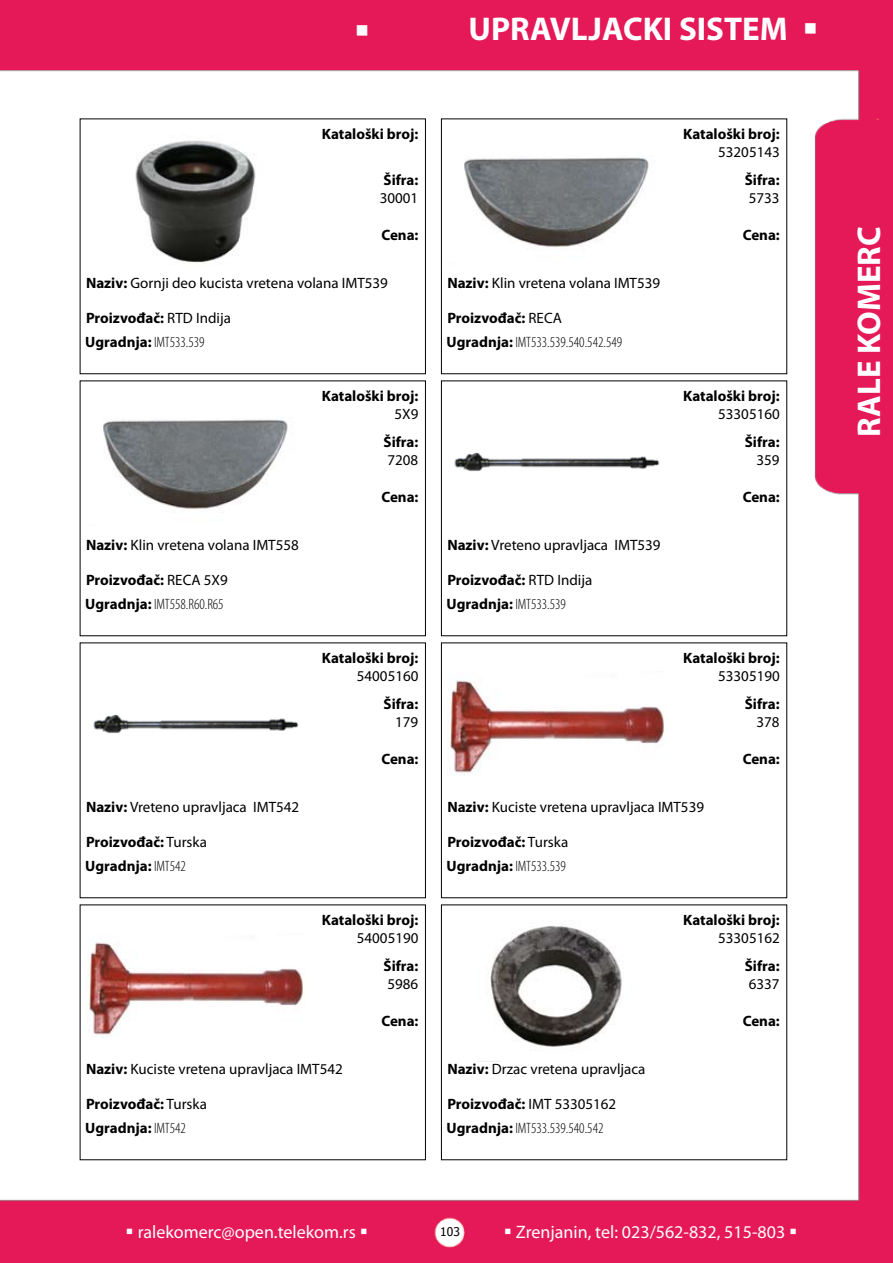
<style>
.page{position:relative;width:893px;height:1263px;background:#fff}
.page>*{position:absolute;margin:0;border:0;box-sizing:border-box;transform-origin:0 0}
.t1{font:700 33px "Myriad Pro";color:#fff}
.t2{font:18px "Myriad Pro";color:#fff}
.t3{font:18px "Wingdings";color:#fff}
.t4{font:700 15px/24px "Myriad Pro";color:#000}
.t5{font:15px "Myriad Pro";color:#000}
.t6{font:300 condensed 15px/24px "Myriad Pro";color:#000}
.t7{font:12px "Tahoma";color:#000}
.s1{font-weight:700}
.s2{font-weight:400}
.s3{font-weight:300;font-stretch:condensed}
.s4{font-weight:700;font-stretch:normal}
.s5{font-weight:400;font-stretch:normal}
</style>
<div class="page">
<img style="left:0;top:0;width:893px;height:1263px">
<img style="left:128px;top:127px;width:136px;height:148px">
<img style="left:448px;top:138px;width:219px;height:126px">
<img style="left:86px;top:400px;width:220px;height:126px">
<img style="left:448px;top:442px;width:219px;height:42px">
<img style="left:86px;top:704px;width:220px;height:42px">
<img style="left:448px;top:672px;width:219px;height:106px">
<img style="left:86px;top:934px;width:220px;height:106px">
<img style="left:477px;top:913px;width:161px;height:148px">
<h1 class="t1" style="left:469px;top:8px;width:321px">UPRAVLJACKI SISTEM</h1>
<p class="t3" style="left:355px;top:21px;width:15px">■</p>
<p class="t3" style="left:804px;top:19px;width:15px">■</p>
<p class="t4" style="left:322px;top:121px;width:98px">Kataloški broj:</p>
<p class="t4" style="left:683px;top:121px;width:98px">Kataloški broj:</p>
<p class="t5" style="left:718px;top:142px;width:63px">53205143</p>
<p class="t4" style="left:384px;top:167px;width:36px">Šifra:</p>
<p class="t5" style="left:380px;top:188px;width:40px">30001</p>
<p class="t4" style="left:745px;top:167px;width:36px">Šifra:</p>
<p class="t5" style="left:749px;top:188px;width:32px">5733</p>
<p class="t4" style="left:381px;top:223px;width:39px">Cena:</p>
<p class="t4" style="left:743px;top:223px;width:39px">Cena:</p>
<p class="t5" style="left:86px;top:274px;width:303px"><span class="s1">Naziv:</span> Gornji deo kucista vretena volana IMT539</p>
<p class="t4" style="left:85px;top:305px;width:147px">Proizvođač: <span class="s2">RTD Indija<br></span>Ugradnja: <span class="s3">IMT533.539</span></p>
<p class="t5" style="left:447px;top:274px;width:214px"><span class="s1">Naziv:</span> Klin vretena volana IMT539</p>
<p class="t6" style="left:447px;top:306px;width:177px"><span class="s4">Proizvođač:</span> <span class="s5">RECA<br></span><span class="s4">Ugradnja:</span> IMT533.539.540.542.549</p>
<p class="t4" style="left:322px;top:383px;width:98px">Kataloški broj:</p>
<p class="t5" style="left:394px;top:404px;width:25px">5X9</p>
<p class="t4" style="left:683px;top:383px;width:98px">Kataloški broj:</p>
<p class="t5" style="left:718px;top:404px;width:63px">53305160</p>
<p class="t4" style="left:384px;top:429px;width:36px">Šifra:</p>
<p class="t5" style="left:387px;top:450px;width:32px">7208</p>
<p class="t4" style="left:745px;top:429px;width:36px">Šifra:</p>
<p class="t5" style="left:756px;top:450px;width:25px">359</p>
<p class="t4" style="left:381px;top:485px;width:39px">Cena:</p>
<p class="t4" style="left:743px;top:485px;width:39px">Cena:</p>
<p class="t5" style="left:86px;top:536px;width:214px"><span class="s1">Naziv:</span> Klin vretena volana IMT558</p>
<p class="t4" style="left:85px;top:567px;width:144px">Proizvođač: <span class="s2">RECA 5X9<br></span>Ugradnja: <span class="s3">IMT558.R60.R65</span></p>
<p class="t5" style="left:447px;top:536px;width:215px"><span class="s1">Naziv:</span> Vreteno upravljaca IMT539</p>
<p class="t4" style="left:447px;top:567px;width:147px">Proizvođač: <span class="s2">RTD Indija<br></span>Ugradnja: <span class="s3">IMT533.539</span></p>
<p class="t4" style="left:322px;top:645px;width:98px">Kataloški broj:</p>
<p class="t5" style="left:357px;top:666px;width:63px">54005160</p>
<p class="t4" style="left:683px;top:645px;width:98px">Kataloški broj:</p>
<p class="t5" style="left:718px;top:666px;width:63px">53305190</p>
<p class="t4" style="left:384px;top:691px;width:36px">Šifra:</p>
<p class="t5" style="left:395px;top:712px;width:25px">179</p>
<p class="t4" style="left:745px;top:691px;width:36px">Šifra:</p>
<p class="t5" style="left:756px;top:712px;width:25px">378</p>
<p class="t4" style="left:381px;top:747px;width:39px">Cena:</p>
<p class="t4" style="left:743px;top:747px;width:39px">Cena:</p>
<p class="t5" style="left:86px;top:798px;width:215px"><span class="s1">Naziv:</span> Vreteno upravljaca IMT542</p>
<p class="t4" style="left:85px;top:829px;width:123px">Proizvođač: <span class="s2">Turska<br></span>Ugradnja: <span class="s3">IMT542</span></p>
<p class="t5" style="left:447px;top:798px;width:258px"><span class="s1">Naziv:</span> Kuciste vretena upravljaca IMT539</p>
<p class="t4" style="left:447px;top:829px;width:123px">Proizvođač: <span class="s2">Turska<br></span>Ugradnja: <span class="s3">IMT533.539</span></p>
<p class="t4" style="left:322px;top:907px;width:98px">Kataloški broj:</p>
<p class="t5" style="left:357px;top:928px;width:63px">54005190</p>
<p class="t4" style="left:683px;top:907px;width:98px">Kataloški broj:</p>
<p class="t5" style="left:718px;top:928px;width:63px">53305162</p>
<p class="t4" style="left:384px;top:953px;width:36px">Šifra:</p>
<p class="t5" style="left:387px;top:974px;width:32px">5986</p>
<p class="t4" style="left:745px;top:953px;width:36px">Šifra:</p>
<p class="t5" style="left:749px;top:974px;width:32px">6337</p>
<p class="t4" style="left:381px;top:1009px;width:39px">Cena:</p>
<p class="t4" style="left:743px;top:1009px;width:39px">Cena:</p>
<p class="t5" style="left:86px;top:1060px;width:258px"><span class="s1">Naziv:</span> Kuciste vretena upravljaca IMT542</p>
<p class="t4" style="left:85px;top:1091px;width:123px">Proizvođač: <span class="s2">Turska<br></span>Ugradnja: <span class="s3">IMT542</span></p>
<p class="t5" style="left:447px;top:1060px;width:200px"><span class="s1">Naziv:</span> Drzac vretena upravljaca</p>
<p class="t4" style="left:447px;top:1091px;width:171px">Proizvođač: <span class="s2">IMT 53305162<br></span>Ugradnja: <span class="s3">IMT533.539.540.542</span></p>
<p class="t2" style="left:126px;top:1221px;width:244px">▪ ralekomerc@open.telekom.rs ▪</p>
<p class="t2" style="left:504px;top:1221px;width:295px">▪ Zrenjanin, tel: 023/562-832, 515-803 ▪</p>
<p class="t7" style="left:440px;top:1224px;width:21px">103</p>
<h1 class="t1" style="left:848px;top:437px;width:212px;rotate:-90deg">RALE KOMERC</h1>
</div>
